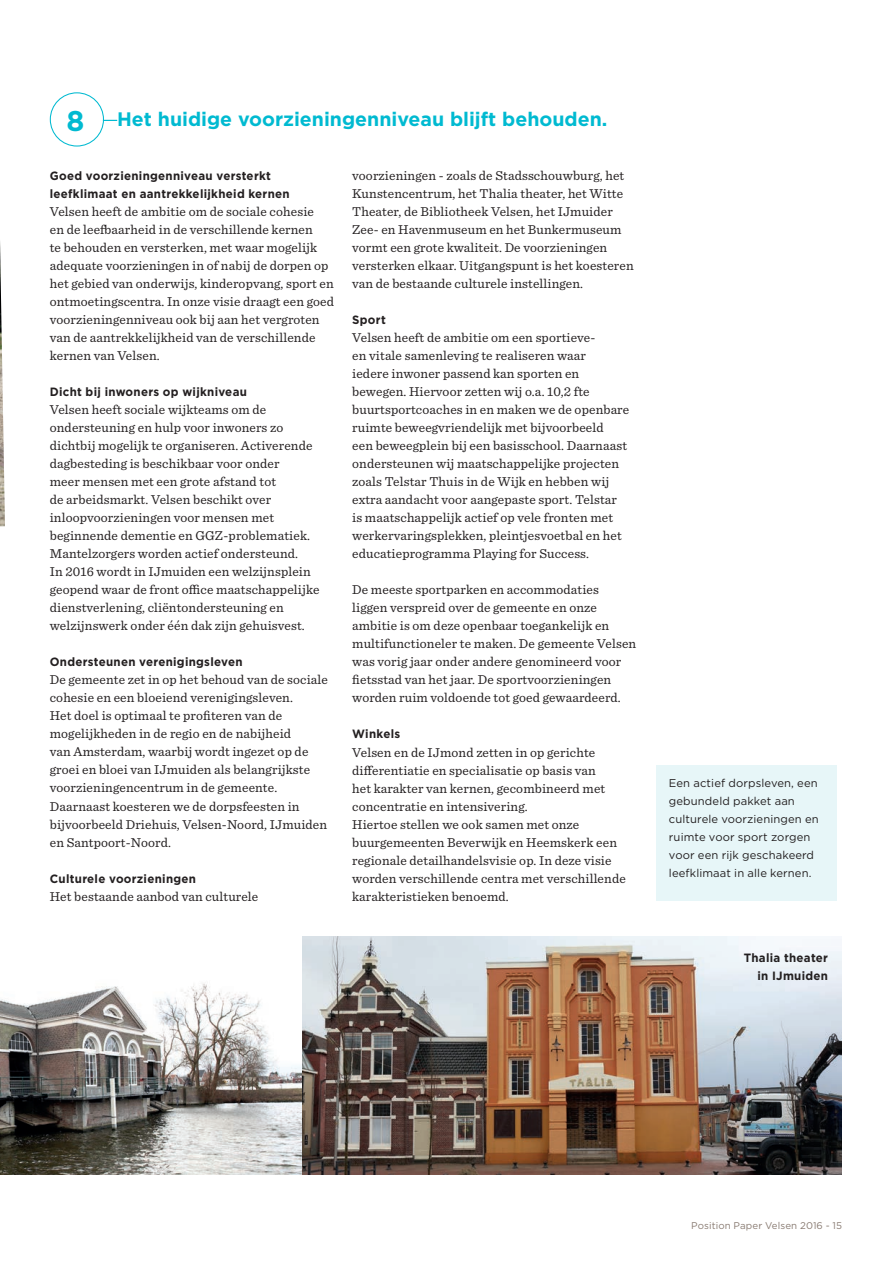
<style>
.page{position:relative;width:893px;height:1264px;background:#fff}
.page>*{position:absolute;margin:0;border:0;box-sizing:border-box;transform-origin:0 0}
.t1{font:700 19.5px "Gotham";color:#00bad1}
.t2{font:13.5px/18px "Sentinel";letter-spacing:.01em;color:#231f20}
.t3{font:700 12px/18px "Gotham";letter-spacing:.025em;color:#231f20;scale:.96 1}
.t4{font:11.25px/18px "Gotham";letter-spacing:.01em;color:#231f20}
.t5{font:9.75px "Gotham";letter-spacing:.01em;color:#897b72}
.s1{font-size:28.5px}
</style>
<div class="page">
<img style="left:0;top:983px;width:302px;height:191px">
<img style="left:302px;top:936px;width:539px;height:238px">
<svg style="left:0;top:242px;width:5px;height:285px"></svg>
<div style="left:50px;top:92px;width:54px;height:54px;border:1px solid #00bad1;border-radius:50%"></div>
<div style="left:656px;top:765px;width:181px;height:135px;background:#e7f6f8"></div>
<svg style="left:103px;top:120px;width:14px;height:1px"></svg>
<h1 class="t1" style="left:67px;top:106px;width:542px"><span class="s1">8</span> Het huidige voorzieningenniveau blijft behouden.</h1>
<p class="t3" style="left:50px;top:167px;width:251px">Goed voorzieningenniveau versterkt leefklimaat en aantrekkelijkheid kernen</p>
<p class="t2" style="left:50px;top:202px;width:286px">Velsen heeft de ambitie om de sociale cohesie<br>en de leefbaarheid in de verschillende kernen<br>te behouden en versterken, met waar mogelijk adequate voorzieningen in of nabij de dorpen op het gebied van onderwijs, kinderopvang, sport en ontmoetingscentra. In onze visie draagt een goed voorzieningenniveau ook bij aan het vergroten van de aantrekkelijkheid van de verschillende kernen van Velsen.</p>
<p class="t3" style="left:50px;top:383px;width:207px">Dicht bij inwoners op wijkniveau</p>
<p class="t2" style="left:50px;top:400px;width:271px">Velsen heeft sociale wijkteams om de ondersteuning en hulp voor inwoners zo dichtbij mogelijk te organiseren. Activerende dagbesteding is beschikbaar voor onder<br>meer mensen met een grote afstand tot<br>de arbeidsmarkt. Velsen beschikt over inloopvoorzieningen voor mensen met beginnende dementie en GGZ-problematiek.<br>Mantelzorgers worden actief ondersteund.<br>In 2016 wordt in IJmuiden een welzijnsplein geopend waar de front office maatschappelijke dienstverlening, cliëntondersteuning en welzijnswerk onder één dak zijn gehuisvest.</p>
<p class="t3" style="left:50px;top:653px;width:202px">Ondersteunen verenigingsleven</p>
<p class="t2" style="left:50px;top:670px;width:280px">De gemeente zet in op het behoud van de sociale cohesie en een bloeiend verenigingsleven.<br>Het doel is optimaal te profiteren van de mogelijkheden in de regio en de nabijheid<br>van Amsterdam, waarbij wordt ingezet op de groei en bloei van IJmuiden als belangrijkste voorzieningencentrum in de gemeente.<br>Daarnaast koesteren we de dorpsfeesten in bijvoorbeeld Driehuis, Velsen-Noord, IJmuiden en Santpoort-Noord.</p>
<p class="t3" style="left:50px;top:869px;width:154px">Culturele voorzieningen</p>
<p class="t2" style="left:50px;top:886px;width:210px">Het bestaande aanbod van culturele</p>
<p class="t2" style="left:352px;top:166px;width:283px">voorzieningen - zoals de Stadsschouwburg, het Kunstencentrum, het Thalia theater, het Witte Theater, de Bibliotheek Velsen, het IJmuider Zee- en Havenmuseum en het Bunkermuseum vormt een grote kwaliteit. De voorzieningen versterken elkaar. Uitgangspunt is het koesteren van de bestaande culturele instellingen.</p>
<p class="t3" style="left:352px;top:311px;width:36px">Sport</p>
<p class="t2" style="left:352px;top:328px;width:278px">Velsen heeft de ambitie om een sportieve-<br>en vitale samenleving te realiseren waar<br>iedere inwoner passend kan sporten en bewegen. Hiervoor zetten wij o.a. 10,2 fte buurtsportcoaches in en maken we de openbare ruimte beweegvriendelijk met bijvoorbeeld<br>een beweegplein bij een basisschool. Daarnaast ondersteunen wij maatschappelijke projecten zoals Telstar Thuis in de Wijk en hebben wij extra aandacht voor aangepaste sport. Telstar is maatschappelijk actief op vele fronten met werkervaringsplekken, pleintjesvoetbal en het educatieprogramma Playing for Success.</p>
<p class="t2" style="left:352px;top:580px;width:285px">De meeste sportparken en accommodaties liggen verspreid over de gemeente en onze ambitie is om deze openbaar toegankelijk en multifunctioneler te maken. De gemeente Velsen was vorig jaar onder andere genomineerd voor fietsstad van het jaar. De sportvoorzieningen worden ruim voldoende tot goed gewaardeerd.</p>
<p class="t3" style="left:352px;top:725px;width:51px">Winkels</p>
<p class="t2" style="left:352px;top:742px;width:275px">Velsen en de IJmond zetten in op gerichte differentiatie en specialisatie op basis van<br>het karakter van kernen, gecombineerd met concentratie en intensivering.<br>Hiertoe stellen we ook samen met onze buurgemeenten Beverwijk en Heemskerk een regionale detailhandelsvisie op. In deze visie worden verschillende centra met verschillende karakteristieken benoemd.</p>
<p class="t4" style="left:669px;top:773px;width:151px">Een actief dorpsleven, een gebundeld pakket aan culturele voorzieningen en ruimte voor sport zorgen voor een rijk geschakeerd leefklimaat in alle kernen.</p>
<p class="t3" style="left:744px;top:948px;width:89px;text-align:right">Thalia theater in IJmuiden</p>
<p class="t5" style="left:691px;top:1218px;width:152px">Position Paper Velsen 2016 - 15</p>
</div>
